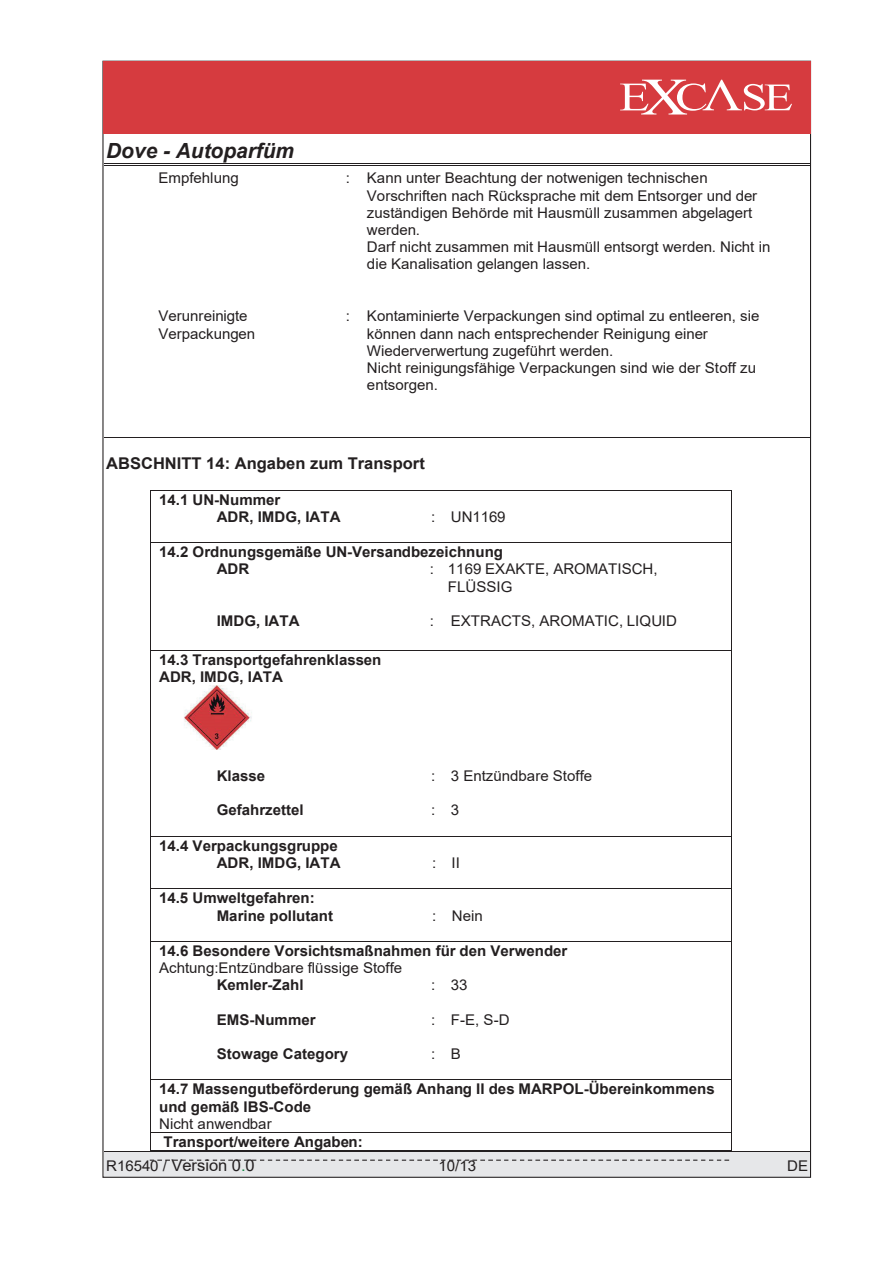
<style>
.page{position:relative;width:893px;height:1263px;background:#fff}
.page>*{position:absolute;margin:0;border:0;box-sizing:border-box;transform-origin:0 0}
.t1{font:italic 700 20.85px "Arial";color:#231f20}
.t2{font:700 16.2px "Arial";color:#231f20}
.t3{font:16.2px "Arial";color:#231f20}
.t4{font:14.7px/17.2px "Arial";color:#231f20}
.t5{font:700 14.7px/17.2px "Arial";color:#231f20}
.s1{font-size:14.7px}
.s2{color:#118641}
</style>
<div class="page">
<hr style="left:104px;top:165px;width:706px;height:1px;background:#231f20">
<hr style="left:104px;top:163px;width:706px;height:1px;background:#231f20">
<div style="left:104px;top:1152px;width:706px;height:24px;background:#e6e7e9"></div>
<hr style="left:104px;top:1151px;width:706px;height:1px;background:#231f20">
<hr style="left:104px;top:437px;width:706px;height:1px;background:#231f20">
<hr style="left:151px;top:490px;width:580px;height:1px;background:#231f20">
<hr style="left:150px;top:491px;width:1px;height:51px;background:#231f20">
<hr style="left:732px;top:491px;width:1px;height:51px;background:#231f20">
<hr style="left:151px;top:543px;width:580px;height:1px;background:#231f20">
<hr style="left:150px;top:543px;width:1px;height:106px;background:#231f20">
<hr style="left:732px;top:543px;width:1px;height:106px;background:#231f20">
<hr style="left:151px;top:650px;width:580px;height:1px;background:#231f20">
<hr style="left:150px;top:651px;width:1px;height:184px;background:#231f20">
<hr style="left:732px;top:651px;width:1px;height:184px;background:#231f20">
<hr style="left:151px;top:836px;width:580px;height:1px;background:#231f20">
<hr style="left:150px;top:836px;width:1px;height:52px;background:#231f20">
<hr style="left:732px;top:836px;width:1px;height:52px;background:#231f20">
<hr style="left:151px;top:888px;width:580px;height:1px;background:#231f20">
<hr style="left:150px;top:889px;width:1px;height:51px;background:#231f20">
<hr style="left:732px;top:889px;width:1px;height:51px;background:#231f20">
<hr style="left:151px;top:941px;width:580px;height:1px;background:#231f20">
<hr style="left:150px;top:941px;width:1px;height:138px;background:#231f20">
<hr style="left:732px;top:941px;width:1px;height:138px;background:#231f20">
<hr style="left:151px;top:1079px;width:580px;height:1px;background:#231f20">
<hr style="left:150px;top:1080px;width:1px;height:51px;background:#231f20">
<hr style="left:732px;top:1080px;width:1px;height:51px;background:#231f20">
<hr style="left:151px;top:1132px;width:580px;height:1px;background:#231f20">
<svg style="left:150px;top:1132px;width:1px;height:19px"></svg>
<hr style="left:151px;top:1150px;width:580px;height:1px;background:#231f20">
<img style="left:184px;top:685px;width:68px;height:65px">
<svg style="left:150px;top:1159px;width:579px;height:1px"></svg>
<div style="left:103px;top:61px;width:707px;height:72px;background:#d63b3f"></div>
<svg style="left:620px;top:80px;width:172px;height:34px"></svg>
<h1 class="t1" style="left:106px;top:137px;width:189px">Dove - Autoparfüm</h1>
<p class="t4" style="left:158px;top:169px;width:82px">Empfehlung</p>
<p class="t4" style="left:367px;top:169px;width:405px;text-indent:-21px">: Kann unter Beachtung der notwenigen technischen Vorschriften nach Rücksprache mit dem Entsorger und der zuständigen Behörde mit Hausmüll zusammen abgelagert werden.<br>Darf nicht zusammen mit Hausmüll entsorgt werden. Nicht in die Kanalisation gelangen lassen.</p>
<p class="t4" style="left:158px;top:307px;width:98px">Verunreinigte<br>Verpackungen</p>
<p class="t4" style="left:367px;top:307px;width:394px;text-indent:-21px">: Kontaminierte Verpackungen sind optimal zu entleeren, sie können dann nach entsprechender Reinigung einer Wiederverwertung zugeführt werden.<br>Nicht reinigungsfähige Verpackungen sind wie der Stoff zu entsorgen.</p>
<p class="t2" style="left:106px;top:452px;width:320px">ABSCHNITT 14: Angaben zum Transport</p>
<p class="t5" style="left:217px;top:491px;width:125px;text-indent:-58px">14.1 UN-Nummer<br>ADR, IMDG, IATA</p>
<p class="t4" style="left:431px;top:508px;width:76px">: UN1169</p>
<p class="t5" style="left:217px;top:544px;width:288px;text-indent:-58px">14.2 Ordnungsgemäße UN-Versandbezeichnung<br>ADR</p>
<p class="t4" style="left:448px;top:560px;width:211px;text-indent:-18px">: 1169 EXAKTE, AROMATISCH,<br>FLÜSSIG</p>
<p class="t5" style="left:217px;top:613px;width:84px">IMDG, IATA</p>
<p class="t4" style="left:430px;top:612px;width:249px">: EXTRACTS, AROMATIC, LIQUID</p>
<p class="t5" style="left:159px;top:651px;width:224px">14.3 Transportgefahrenklassen<br>ADR, IMDG, IATA</p>
<p class="t5" style="left:217px;top:768px;width:50px">Klasse</p>
<p class="t4" style="left:431px;top:767px;width:163px">: 3 Entzündbare Stoffe</p>
<p class="t5" style="left:217px;top:802px;width:89px">Gefahrzettel</p>
<p class="t4" style="left:431px;top:801px;width:30px">: 3</p>
<p class="t5" style="left:159px;top:837px;width:183px;text-align:right">14.4 Verpackungsgruppe<br>ADR, IMDG, IATA</p>
<p class="t4" style="left:432px;top:854px;width:29px">: II</p>
<p class="t5" style="left:217px;top:890px;width:118px;text-indent:-58px">14.5 Umweltgefahren:<br>Marine pollutant</p>
<p class="t4" style="left:432px;top:906px;width:52px">: Nein</p>
<p class="t5" style="left:159px;top:942px;width:410px">14.6 Besondere Vorsichtsmaßnahmen für den Verwender</p>
<p class="t4" style="left:159px;top:959px;width:245px">Achtung:Entzündbare flüssige Stoffe</p>
<p class="t5" style="left:217px;top:977px;width:88px">Kemler-Zahl</p>
<p class="t4" style="left:431px;top:976px;width:38px">: 33</p>
<p class="t5" style="left:217px;top:1011px;width:100px">EMS-Nummer</p>
<p class="t4" style="left:431px;top:1011px;width:80px">: F-E, S-D</p>
<p class="t5" style="left:217px;top:1045px;width:133px">Stowage Category</p>
<p class="t4" style="left:431px;top:1045px;width:31px">: B</p>
<p class="t5" style="left:159px;top:1081px;width:557px">14.7 Massengutbeförderung gemäß Anhang II des MARPOL-Übereinkommens und gemäß IBS-Code</p>
<p class="t4" style="left:159px;top:1115px;width:114px">Nicht anwendbar</p>
<p class="t5" style="left:163px;top:1133px;width:201px">Transport/weitere Angaben:</p>
<p class="t3" style="left:106px;top:1154px;width:150px"><span class="s1">R16540 /</span> Version 0<span class="s2">.</span>0</p>
<p class="t4" style="left:438px;top:1156px;width:39px">10/13</p>
<p class="t4" style="left:787px;top:1156px;width:22px">DE</p>
</div>
